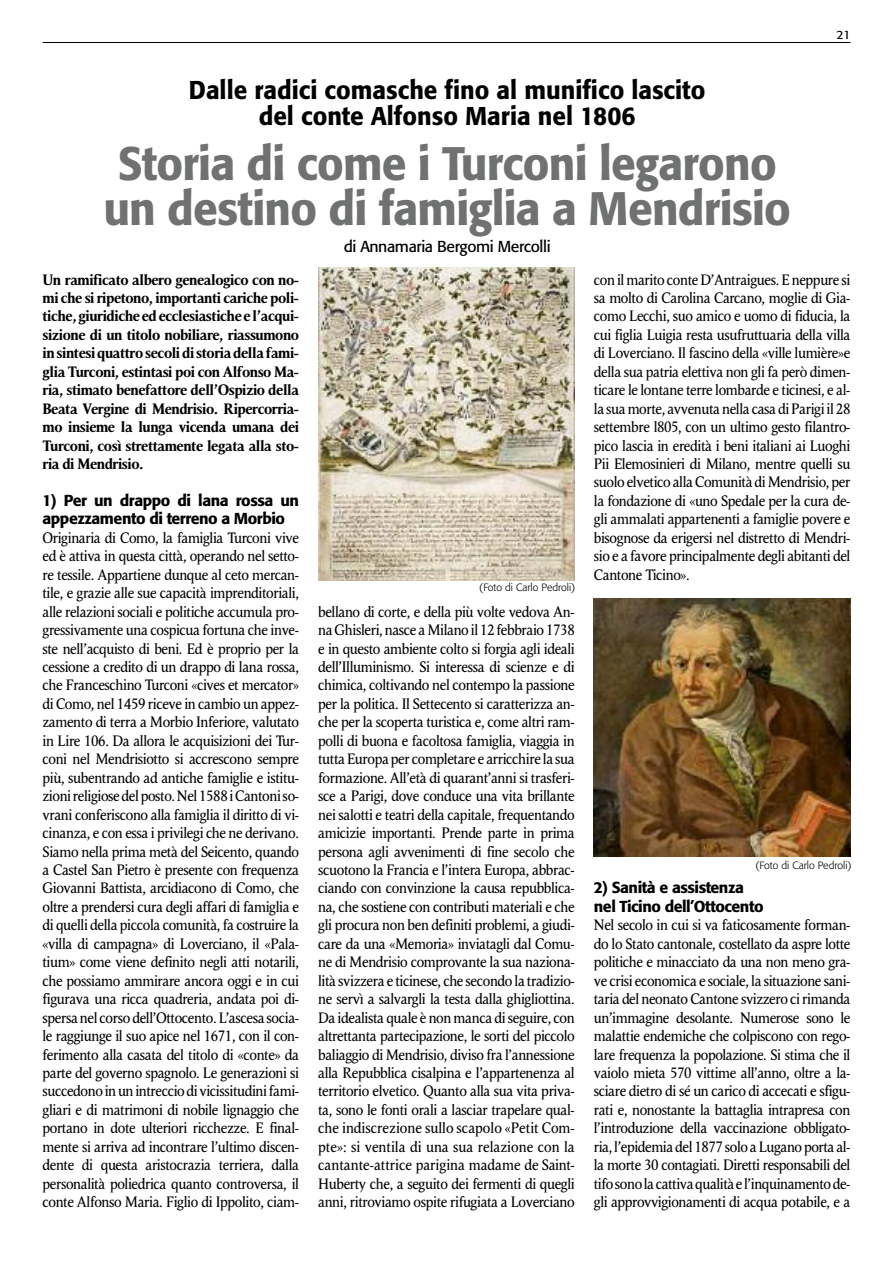
<style>
.page{position:relative;width:893px;height:1263px;background:#fff}
.page>*{position:absolute;margin:0;border:0;box-sizing:border-box;transform-origin:0 0}
.t1{font:500 46.5px/45px "Formata";letter-spacing:-.02em;color:#6f7270;text-align:center;scale:.95 1}
.t2{font:500 25.5px/25.5px "Formata";color:#000;text-align:center;scale:.95 1}
.t3{font:15.75px/18.5px "Ragnar";letter-spacing:-.025em;color:#000;text-align:justify}
.t4{font:700 15.75px/18.5px "Ragnar";letter-spacing:-.025em;color:#000;text-align:justify}
.t5{font:500 15.75px/18.5px "Formata";letter-spacing:-.03em;color:#000}
.t6{font:15.75px "Formata";letter-spacing:-.025em;color:#000}
.t7{font:12px "Formata";color:#000}
.t8{font:300 10.5px "Formata";color:#000}
</style>
<div class="page">
<hr style="left:43px;top:42px;width:807px;height:1px;background:#000">
<img style="left:319px;top:267px;width:255px;height:314px">
<img style="left:593px;top:598px;width:257px;height:258px">
<h2 class="t2" style="left:189px;top:80px;width:545px">Dalle radici comasche fino al munifico lascito del conte Alfonso Maria nel 1806</h2>
<h1 class="t1" style="left:103px;top:145px;width:725px">Storia di come i Turconi legarono un destino di famiglia a Mendrisio</h1>
<p class="t6" style="left:344px;top:240px;width:208px">di Annamaria Bergomi Mercolli</p>
<p class="t7" style="left:836px;top:30px;width:15px">21</p>
<p class="t4" style="left:43px;top:270px;width:258px">Un ramificato albero genealogico con no&shy;mi che si ripetono, importanti cariche poli&shy;tiche,giuridiche edecclesiastiche e l’acqui&shy;sizione di un titolo nobiliare, riassumono insintesiquattrosecolidistoriadella fami&shy;glia Turconi, estintasi poi con Alfonso Ma&shy;ria, stimato benefattore dell’Ospizio della Beata Vergine di Mendrisio. Ripercorria&shy;mo insieme la lunga vicenda umana dei Turconi, così strettamente legata alla sto&shy;ria di Mendrisio.</p>
<p class="t5" style="left:43px;top:492px;width:258px">1) Per un drappo di lana rossa un appezzamento di terreno a Morbio</p>
<p class="t3" style="left:43px;top:528px;width:258px">Originaria di Como, la famiglia Turconi vive ed è attiva in questa città, operando nel setto&shy;re tessile. Appartiene dunque al ceto mercan&shy;tile, e grazie alle sue capacità imprenditoriali, alle relazioni sociali e politiche accumula pro&shy;gressivamente una cospicua fortuna che inve&shy;ste nell’acquisto di beni. Ed è proprio per la cessione a credito di un drappo di lana rossa, che Franceschino Turconi «cives et mercator» di Como, nel 1459 riceve in cambio un appez&shy;zamento di terra a Morbio Inferiore, valutato in Lire 106. Da allora le acquisizioni dei Tur&shy;coni nel Mendrisiotto si accrescono sempre più, subentrando ad antiche famiglie e istitu&shy;zionireligiosedelposto.Nel1588iCantoniso&shy;vrani conferiscono alla famiglia il diritto di vi&shy;cinanza, e con essa i privilegi che ne derivano.<br>Siamo nella prima metà del Seicento, quando a Castel San Pietro è presente con frequenza Giovanni Battista, arcidiacono di Como, che oltre a prendersi cura degli affari di famiglia e di quelli della piccola comunità, fa costruire la «villa di campagna» di Loverciano, il «Pala&shy;tium» come viene definito negli atti notarili, che possiamo ammirare ancora oggi e in cui figurava una ricca quadreria, andata poi di&shy;spersa nel corso dell’Ottocento.L’ascesa socia&shy;le raggiunge il suo apice nel 1671, con il con&shy;ferimento alla casata del titolo di «conte» da parte del governo spagnolo. Le generazioni si succedonoinunintrecciodivicissitudinifami&shy;gliari e di matrimoni di nobile lignaggio che portano in dote ulteriori ricchezze. E final&shy;mente si arriva ad incontrare l’ultimo discen&shy;dente di questa aristocrazia terriera, dalla personalità poliedrica quanto controversa, il conte Alfonso Maria. Figlio di Ippolito, ciam-</p>
<p class="t8" style="left:479px;top:583px;width:98px">(Foto di Carlo Pedroli)</p>
<p class="t3" style="left:318px;top:602px;width:258px">bellano di corte, e della più volte vedova An&shy;naGhisleri,nasce aMilano il 12 febbraio 1738 e in questo ambiente colto si forgia agli ideali dell’Illuminismo. Si interessa di scienze e di chimica, coltivando nel contempo la passione per la politica. Il Settecento si caratterizza an&shy;che per la scoperta turistica e, come altri ram&shy;polli di buona e facoltosa famiglia, viaggia in tuttaEuropa per completare e arricchire la sua formazione. All’età di quarant’anni si trasferi&shy;sce a Parigi, dove conduce una vita brillante nei salotti e teatri della capitale, frequentando amicizie importanti. Prende parte in prima persona agli avvenimenti di fine secolo che scuotono la Francia e l’intera Europa, abbrac&shy;ciando con convinzione la causa repubblica&shy;na, che sostiene con contributi materiali e che gli procura non ben definiti problemi, a giudi&shy;care da una «Memoria» inviatagli dal Comu&shy;ne di Mendrisio comprovante la sua naziona&shy;lità svizzera e ticinese, che secondo la tradizio&shy;ne servì a salvargli la testa dalla ghigliottina.<br>Da idealista quale è non manca di seguire, con altrettanta partecipazione, le sorti del piccolo baliaggio di Mendrisio, diviso fra l’annessione alla Repubblica cisalpina e l’appartenenza al territorio elvetico. Quanto alla sua vita priva&shy;ta, sono le fonti orali a lasciar trapelare qual&shy;che indiscrezione sullo scapolo «Petit Com&shy;pte»: si ventila di una sua relazione con la cantante-attrice parigina madame de Saint-Huberty che, a seguito dei fermenti di quegli anni, ritroviamo ospite rifugiata a Loverciano</p>
<p class="t3" style="left:594px;top:270px;width:258px">con ilmarito conteD’Antraigues.Eneppure si sa molto di Carolina Carcano, moglie di Gia&shy;como Lecchi, suo amico e uomo di fiducia, la cui figlia Luigia resta usufruttuaria della villa di Loverciano. Il fascino della «ville lumière»e della sua patria elettiva non gli fa però dimen&shy;ticare le lontane terre lombarde e ticinesi, e al&shy;la suamorte, avvenutanella casa diParigi il 28 settembre l805, con un ultimo gesto filantro&shy;pico lascia in eredità i beni italiani ai Luoghi Pii Elemosinieri di Milano, mentre quelli su suolo elvetico allaComunità diMendrisio, per la fondazione di «uno Spedale per la cura de&shy;gli ammalati appartenenti a famiglie povere e bisognose da erigersi nel distretto di Mendri&shy;sio e a favore principalmente degli abitanti del Cantone Ticino».</p>
<p class="t8" style="left:755px;top:861px;width:98px">(Foto di Carlo Pedroli)</p>
<p class="t5" style="left:594px;top:880px;width:171px">2) Sanità e assistenza nel Ticino dell’Ottocento</p>
<p class="t3" style="left:594px;top:916px;width:258px">Nel secolo in cui si va faticosamente forman&shy;do lo Stato cantonale, costellato da aspre lotte politiche e minacciato da una non meno gra&shy;ve crisi economica e sociale, la situazione sani&shy;taria del neonato Cantone svizzero ci rimanda un’immagine desolante. Numerose sono le malattie endemiche che colpiscono con rego&shy;lare frequenza la popolazione. Si stima che il vaiolo mieta 570 vittime all’anno, oltre a la&shy;sciare dietro di sé un carico di accecati e sfigu&shy;rati e, nonostante la battaglia intrapresa con l’introduzione della vaccinazione obbligato&shy;ria,l’epidemiadel 1877 solo aLuganoporta al&shy;la morte 30 contagiati. Diretti responsabili del tifosonolacattivaqualitàel’inquinamentode&shy;gli approvvigionamenti di acqua potabile, e a</p>
</div>
